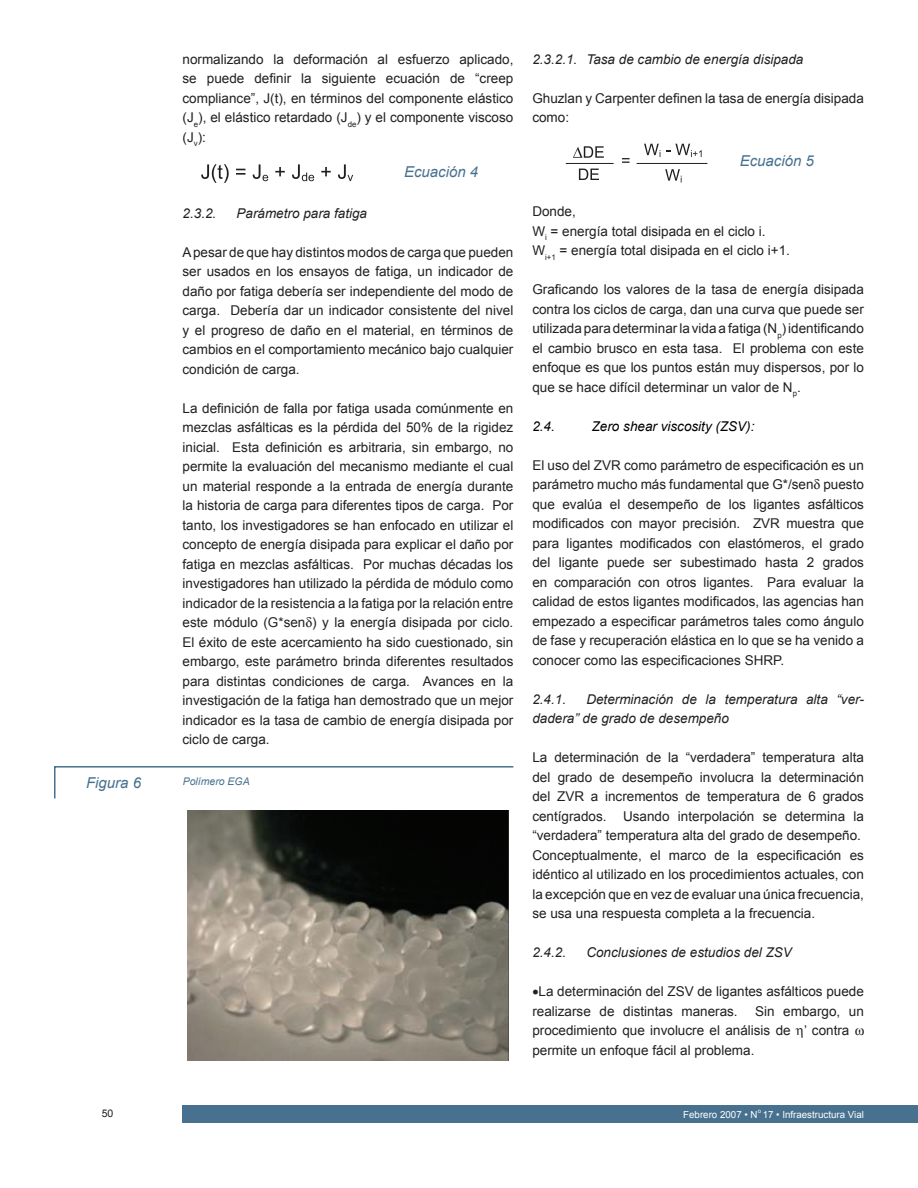
<style>
.page{position:relative;width:918px;height:1188px;background:#fff}
.page>*{position:absolute;margin:0;border:0;box-sizing:border-box;transform-origin:0 0}
.foto{font:italic 15px "Arial";color:#47718f}
.texto_1{font:13.5px/19.5px "Arial";color:#231f20;text-align:justify}
.subtitulo_3{font:italic 13.5px/19.5px "Arial";color:#231f20}
.subtitulo_2{font:italic 13.5px "Arial";color:#000}
.pie_de_foto{font:italic 10.5px "Arial";color:#47718f}
.t1{font:10.5px "Arial";color:#231f20}
.t2{font:9.75px "Arial";color:#fff}
.t3{font:6px "Arial";color:#fff}
</style>
<div class="page">
<div style="left:183px;top:1105px;width:735px;height:18px;background:#47718f"></div>
<svg style="left:573px;top:146px;width:31px;height:12px"></svg>
<svg style="left:622px;top:158px;width:8px;height:5px"></svg>
<svg style="left:579px;top:169px;width:20px;height:11px"></svg>
<svg style="left:644px;top:144px;width:58px;height:13px"></svg>
<svg style="left:665px;top:169px;width:17px;height:14px"></svg>
<hr style="left:566px;top:163px;width:48px;height:1px;background:#231f20">
<hr style="left:637px;top:163px;width:70px;height:1px;background:#231f20">
<svg style="left:54px;top:766px;width:460px;height:33px"></svg>
<img style="left:187px;top:811px;width:322px;height:250px">
<svg style="left:201px;top:164px;width:28px;height:19px"></svg>
<svg style="left:236px;top:169px;width:9px;height:6px"></svg>
<svg style="left:253px;top:164px;width:15px;height:17px"></svg>
<svg style="left:275px;top:167px;width:10px;height:9px"></svg>
<svg style="left:292px;top:164px;width:22px;height:17px"></svg>
<svg style="left:321px;top:167px;width:10px;height:9px"></svg>
<svg style="left:338px;top:164px;width:15px;height:17px"></svg>
<p class="texto_1" style="left:183px;top:49px;width:332px">normalizando la deformación al esfuerzo aplicado, se puede definir la siguiente ecuación de “creep compliance”, J(t), en términos del componente elástico (J<sub>e</sub>), el elástico retardado (J<sub>de</sub>) y el componente viscoso (J<sub>v</sub>):</p>
<p class="foto" style="left:404px;top:163px;width:76px">Ecuación 4</p>
<p class="subtitulo_3" style="left:183px;top:203px;width:35px">2.3.2.</p>
<p class="subtitulo_3" style="left:237px;top:203px;width:132px">Parámetro para fatiga</p>
<p class="texto_1" style="left:183px;top:242px;width:332px">A pesar de que hay distintos modos de carga que pueden ser usados en los ensayos de fatiga, un indicador de daño por fatiga debería ser independiente del modo de carga. Debería dar un indicador consistente del nivel y el progreso de daño en el material, en términos de cambios en el comportamiento mecánico bajo cualquier condición de carga.</p>
<p class="texto_1" style="left:183px;top:398px;width:332px">La definición de falla por fatiga usada comúnmente en mezclas asfálticas es la pérdida del 50% de la rigidez inicial. Esta definición es arbitraria, sin embargo, no permite la evaluación del mecanismo mediante el cual un material responde a la entrada de energía durante la historia de carga para diferentes tipos de carga. Por tanto, los investigadores se han enfocado en utilizar el concepto de energía disipada para explicar el daño por fatiga en mezclas asfálticas. Por muchas décadas los investigadores han utilizado la pérdida de módulo como indicador de la resistencia a la fatiga por la relación entre este módulo (G*sen ) y la energía disipada por ciclo.<br>El éxito de este acercamiento ha sido cuestionado, sin embargo, este parámetro brinda diferentes resultados para distintas condiciones de carga. Avances en la investigación de la fatiga han demostrado que un mejor indicador es la tasa de cambio de energía disipada por ciclo de carga.</p>
<p class="foto" style="left:86px;top:774px;width:57px">Figura 6</p>
<p class="pie_de_foto" style="left:183px;top:775px;width:69px">Polímero EGA</p>
<p class="subtitulo_3" style="left:532px;top:49px;width:273px">2.3.2.1. Tasa de cambio de energía disipada</p>
<p class="texto_1" style="left:532px;top:88px;width:333px">Ghuzlan y Carpenter definen la tasa de energía disipada como:</p>
<p class="foto" style="left:740px;top:152px;width:76px">Ecuación 5</p>
<p class="texto_1" style="left:532px;top:202px;width:45px">Donde,</p>
<p class="texto_1" style="left:532px;top:221px;width:235px">W<sub>i</sub> = energía total disipada en el ciclo i.</p>
<p class="texto_1" style="left:532px;top:241px;width:259px">W<sub>i+1</sub> = energía total disipada en el ciclo i+1.</p>
<p class="texto_1" style="left:532px;top:280px;width:333px">Graficando los valores de la tasa de energía disipada contra los ciclos de carga, dan una curva que puede ser utilizada para determinar la vida a fatiga (N<sub>p</sub>) identificando el cambio brusco en esta tasa. El problema con este enfoque es que los puntos están muy dispersos, por lo que se hace difícil determinar un valor de N<sub>p</sub>.</p>
<p class="subtitulo_2" style="left:532px;top:418px;width:24px">2.4.</p>
<p class="subtitulo_2" style="left:592px;top:418px;width:164px">Zero shear viscosity (ZSV):</p>
<p class="texto_1" style="left:532px;top:455px;width:333px">El uso del ZVR como parámetro de especificación es un parámetro mucho más fundamental que G*/sen puesto que evalúa el desempeño de los ligantes asfálticos modificados con mayor precisión. ZVR muestra que para ligantes modificados con elastómeros, el grado del ligante puede ser subestimado hasta 2 grados en comparación con otros ligantes. Para evaluar la calidad de estos ligantes modificados, las agencias han empezado a especificar parámetros tales como ángulo de fase y recuperación elástica en lo que se ha venido a conocer como las especificaciones SHRP.</p>
<p class="subtitulo_3" style="left:532px;top:689px;width:35px">2.4.1.</p>
<p class="subtitulo_3" style="left:532px;top:689px;width:333px;text-indent:54px">Determinación de la temperatura alta “ver&shy;dadera” de grado de desempeño</p>
<p class="texto_1" style="left:532px;top:748px;width:333px">La determinación de la “verdadera” temperatura alta del grado de desempeño involucra la determinación del ZVR a incrementos de temperatura de 6 grados centígrados. Usando interpolación se determina la “verdadera” temperatura alta del grado de desempeño.</p>
<p class="texto_1" style="left:532px;top:845px;width:333px">Conceptualmente, el marco de la especificación es idéntico al utilizado en los procedimientos actuales, con la excepción que en vez de evaluar una única frecuencia, se usa una respuesta completa a la frecuencia.</p>
<p class="subtitulo_3" style="left:532px;top:943px;width:35px">2.4.2.</p>
<p class="subtitulo_3" style="left:586px;top:943px;width:207px">Conclusiones de estudios del ZSV</p>
<p class="texto_1" style="left:532px;top:982px;width:333px">•La determinación del ZSV de ligantes asfálticos puede realizarse de distintas maneras.</p>
<p class="texto_1" style="left:532px;top:1001px;width:333px;text-align:left;text-indent:223px">Sin embargo, un procedimiento que involucre el análisis de ’ contra permite un enfoque fácil al problema.</p>
<p class="t1" style="left:102px;top:1108px;width:13px">50</p>
<p class="t2" style="left:683px;top:1109px;width:76px">Febrero 2007 • N</p>
<p class="t3" style="left:758px;top:1108px;width:5px">o</p>
<p class="t2" style="left:763px;top:1109px;width:103px">17 • Infraestructura Vial</p>
</div>
